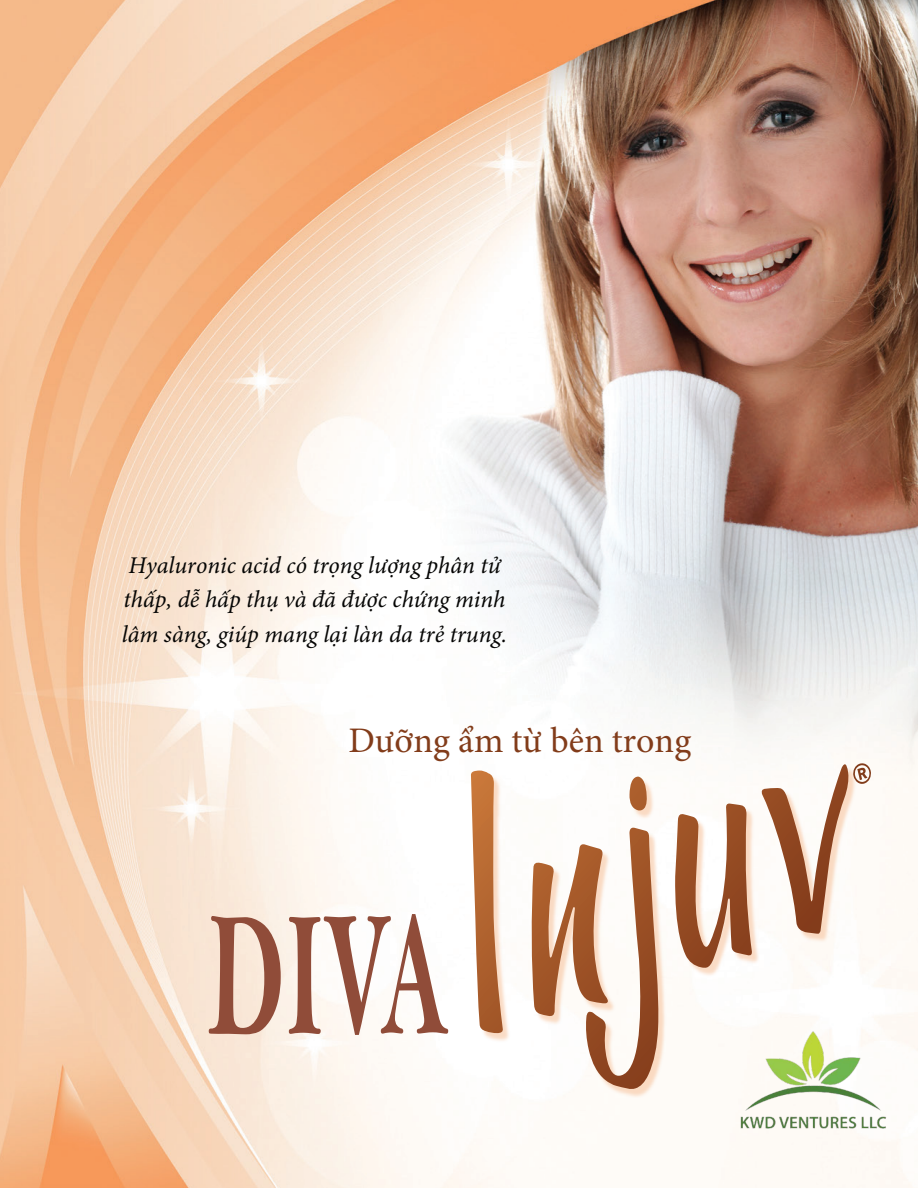
<style>
.page{position:relative;width:918px;height:1188px;background:#fff}
.page>*{position:absolute;margin:0;border:0;box-sizing:border-box;transform-origin:0 0}
.t1{font:178.8px "Bell MT Bold";color:#904c39;scale:.55 1}
.t2{font:36px "Minion Pro";color:#823c1a}
.t3{font:italic 24px/34.5px "Minion Pro";color:#050504}
</style>
<div class="page">
<img style="left:0;top:0;width:918px;height:1188px">
<img style="left:456px;top:747px;width:422px;height:350px">
<svg style="left:471px;top:764px;width:378px;height:325px"></svg>
<svg style="left:853px;top:763px;width:18px;height:21px"></svg>
<img style="left:711px;top:1000px;width:203px;height:188px">
<p class="t3" style="left:122px;top:548px;width:387px">Hyaluronic acid có trọng lượng phân tử thấp, dễ hấp thụ và đã được chứng minh lâm sàng, giúp mang lại làn da trẻ trung.</p>
<h2 class="t2" style="left:348px;top:716px;width:344px">Dưỡng ẩm từ bên trong</h2>
<h1 class="t1" style="left:208px;top:869px;width:439px">DIVA</h1>
</div>
